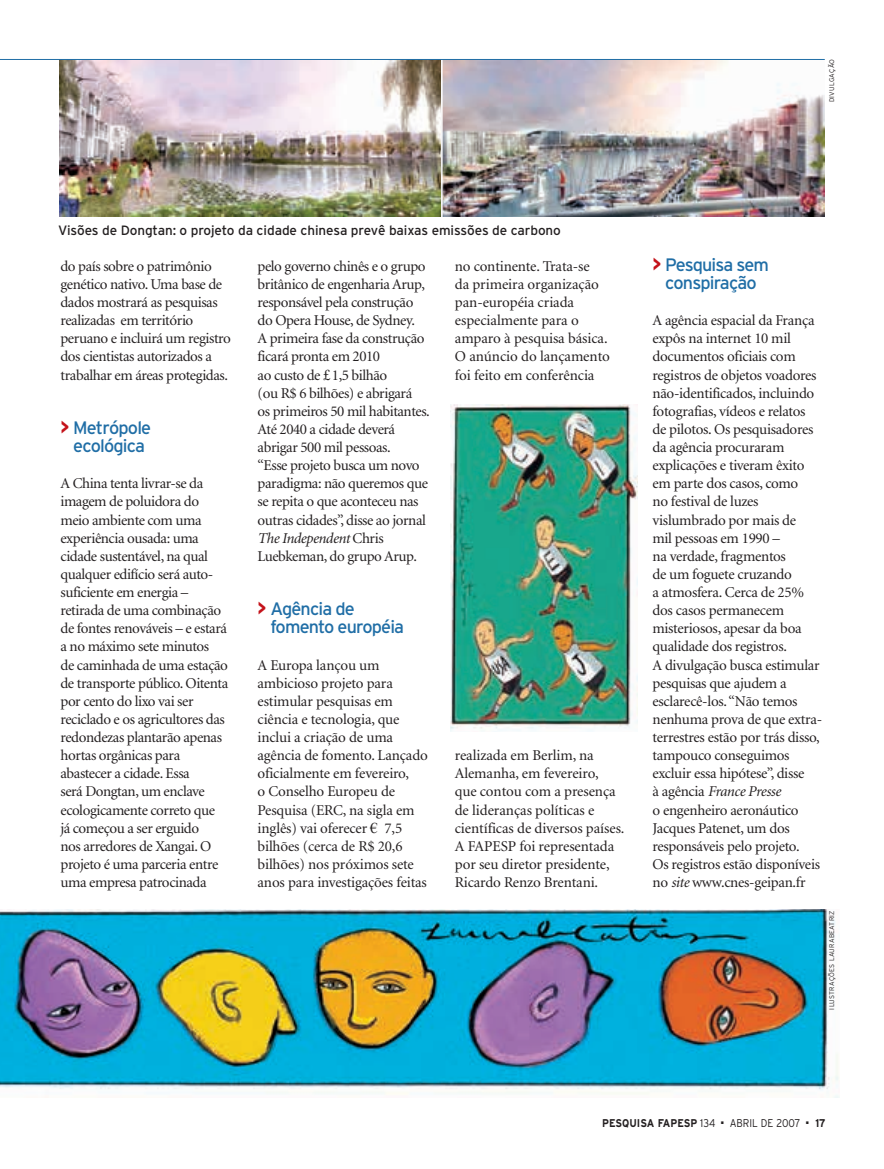
<style>
.page{position:relative;width:884px;height:1169px;background:#fff}
.page>*{position:absolute;margin:0;border:0;box-sizing:border-box;transform-origin:0 0}
.t1{font:18px/18.1px "Interstate";letter-spacing:-.045em;color:#206ea6;text-align:center}
.t2{font:15px/18.1px "Minion";letter-spacing:-.02em;color:#231f20}
.t3{font:13.5px "Interstate";letter-spacing:-.005em;color:#231f20}
.t4{font:700 11.25px "Interstate";color:#231f20;scale:.9 1}
.t5{font:300 11.25px "Interstate";color:#231f20;scale:.9 1}
.t6{font:300 6.75px "Interstate";letter-spacing:.03em;color:#231f20}
.s1{font-weight:700;font-size:20.25px;color:#c4121a}
.s2{font-family:"Times New Roman"}
.s3{font-style:italic}
.s4{font-weight:300}
</style>
<div class="page">
<img style="left:0;top:59px;width:839px;height:1039px">
<p class="t6" style="left:829px;top:102px;width:45px;rotate:-90deg">DIVULGAÇÃO</p>
<p class="t3" style="left:58px;top:225px;width:504px">Visões de Dongtan: o projeto da cidade chinesa prevê baixas emissões de carbono</p>
<p class="t2" style="left:60px;top:258px;width:172px">do país sobre o patrimônio genético nativo. Uma base de dados mostrará as pesquisas realizadas em território peruano e incluirá um registro dos cientistas autorizados a trabalhar em áreas protegidas.</p>
<p class="t1" style="left:60px;top:420px;width:92px"><span class="s1">&gt;</span> Metrópole ecológica</p>
<p class="t2" style="left:60px;top:476px;width:169px">A China tenta livrar-se da imagem de poluidora do meio ambiente com uma experiência ousada: uma cidade sustentável, na qual qualquer edifício será auto&shy;suficiente em energia – retirada de uma combinação de fontes renováveis – e estará a no máximo sete minutos<br>de caminhada de uma estação de transporte público. Oitenta por cento do lixo vai ser reciclado e os agricultores das redondezas plantarão apenas hortas orgânicas para abastecer a cidade. Essa<br>será Dongtan, um enclave ecologicamente correto que já começou a ser erguido<br>nos arredores de Xangai. O projeto é uma parceria entre uma empresa patrocinada</p>
<p class="t2" style="left:258px;top:258px;width:174px">pelo governo chinês e o grupo britânico de engenharia Arup, responsável pela construção do Opera House, de Sydney.<br>A primeira fase da construção ficará pronta em 2010<br>ao custo de <span class="s2">£</span>1,5 bilhão<br>(ou R$ 6 bilhões) e abrigará<br>os primeiros 50 mil habitantes.<br>Até 2040 a cidade deverá abrigar 500 mil pessoas.<br>“Esse projeto busca um novo paradigma: não queremos que se repita o que aconteceu nas outras cidades”, disse ao jornal<br><span class="s3">The Independent</span> Chris<br>Luebkeman, do grupo Arup.</p>
<p class="t1" style="left:270px;top:601px;width:135px;text-align:left;text-indent:-13px"><span class="s1">&gt;</span> Agência de fomento européia</p>
<p class="t2" style="left:258px;top:657px;width:172px">A Europa lançou um ambicioso projeto para estimular pesquisas em ciência e tecnologia, que inclui a criação de uma agência de fomento. Lançado oficialmente em fevereiro,<br>o Conselho Europeu de<br>Pesquisa (ERC, na sigla em inglês) vai oferecer <span class="s2">€</span> 7,5 bilhões (cerca de R$ 20,6 bilhões) nos próximos sete anos para investigações feitas</p>
<p class="t2" style="left:455px;top:258px;width:156px">no continente. Trata-se<br>da primeira organização pan-européia criada especialmente para o amparo à pesquisa básica.<br>O anúncio do lançamento foi feito em conferência</p>
<p class="t2" style="left:455px;top:747px;width:171px">realizada em Berlim, na<br>Alemanha, em fevereiro,<br>que contou com a presença de lideranças políticas e científicas de diversos países.<br>A FAPESP foi representada por seu diretor presidente,<br>Ricardo Renzo Brentani.</p>
<p class="t1" style="left:652px;top:257px;width:118px"><span class="s1">&gt;</span> Pesquisa sem conspiração</p>
<p class="t2" style="left:652px;top:312px;width:171px">A agência espacial da França expôs na internet 10 mil documentos oficiais com registros de objetos voadores não-identificados, incluindo fotografias, vídeos e relatos de pilotos. Os pesquisadores da agência procuraram explicações e tiveram êxito em parte dos casos, como<br>no festival de luzes vislumbrado por mais de<br>mil pessoas em 1990 –<br>na verdade, fragmentos<br>de um foguete cruzando<br>a atmosfera. Cerca de 25% dos casos permanecem misteriosos, apesar da boa qualidade dos registros.<br>A divulgação busca estimular pesquisas que ajudem a esclarecê-los.“Não temos nenhuma prova de que extra&shy;terrestres estão por trás disso, tampouco conseguimos excluir essa hipótese”, disse<br>à agência <span class="s3">France Presse<br></span>o engenheiro aeronáutico<br>Jacques Patenet, um dos responsáveis pelo projeto.<br>Os registros estão disponíveis no <span class="s3">site</span> www.cnes-geipan.fr</p>
<p class="t6" style="left:829px;top:1009px;width:101px;rotate:-90deg">ILUSTRAÇÕES LAURABEATRIZ</p>
<p class="t4" style="left:602px;top:1118px;width:127px">PESQUISA FAPESP <span class="s4">134</span></p>
<p class="t5" style="left:721px;top:1118px;width:89px">■ ABRIL DE 2007</p>
<p class="t4" style="left:806px;top:1118px;width:23px">■ 17</p>
</div>
